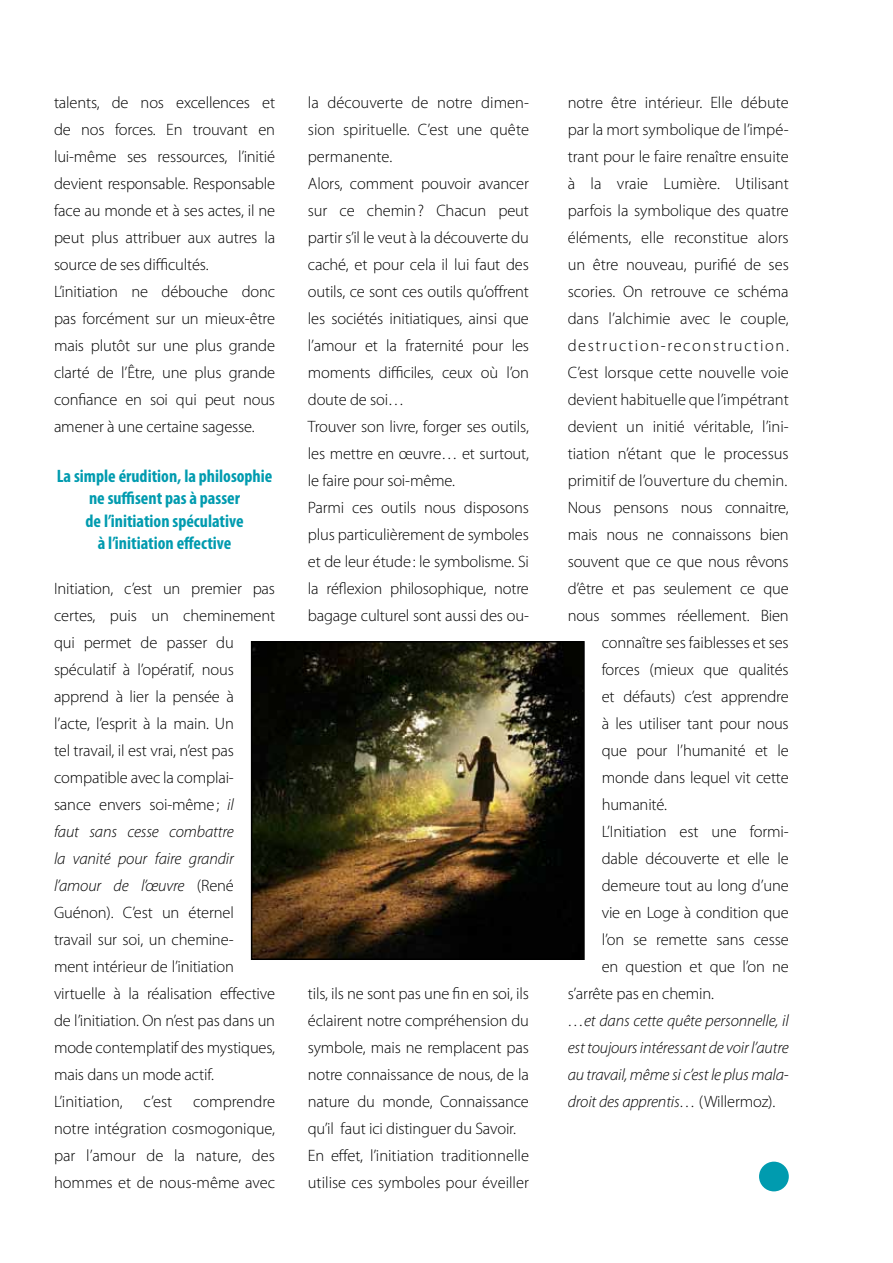
<style>
.page{position:relative;width:893px;height:1263px;background:#fff}
.page>*{position:absolute;margin:0;border:0;box-sizing:border-box;transform-origin:0 0}
.t1{font:700 condensed 18px/22.5px "Myriad Pro";color:#009baf;text-align:center}
.t2{font:300 16.5px/27px "Myriad Pro";letter-spacing:-.01em;color:#000}
.t3{font:italic 300 16.5px/27px "Myriad Pro";letter-spacing:-.01em;color:#000;text-align:justify}
.t4{font:300 16.5px "Myriad Pro";letter-spacing:.095em;color:#000}
.s1{font-style:italic}
.s2{font-style:normal}
</style>
<div class="page">
<img style="left:254px;top:644px;width:328px;height:313px">
<div style="left:251px;top:641px;width:334px;height:319px;border:2px solid #000"></div>
<div style="left:759px;top:1161px;width:30px;height:30px;background:#009baf;border-radius:50%"></div>
<p class="t2" style="left:54px;top:89px;width:223px">talents, de nos excellences et de nos forces. En trouvant en lui-même ses ressources, l’initié devient responsable. Responsable face au monde et à ses actes, il ne peut plus attribuer aux autres la source de ses difficultés.<br>L’initiation ne débouche donc pas forcément sur un mieux-être mais plutôt sur une plus grande clarté de l’Être, une plus grande confiance en soi qui peut nous amener à une certaine sagesse.</p>
<p class="t1" style="left:57px;top:464px;width:217px">La simple érudition, la philosophie ne suffisent pas à passer<br>de l’initiation spéculative<br>à l’initiation effective</p>
<p class="t2" style="left:54px;top:575px;width:223px">Initiation, c’est un premier pas certes, puis un cheminement qui permet de passer du spéculatif à l’opératif, nous apprend à lier la pensée à<br>l’acte, l’esprit à la main. Un<br>tel travail, il est vrai, n’est pas compatible avec la complai&shy;sance envers soi-même; <span class="s1">il<br>faut sans cesse combattre<br>la vanité pour faire grandir l’amour de l’œuvre</span> (René<br>Guénon). C’est un éternel travail sur soi, un chemine-<br>ment intérieur de l’initiation virtuelle à la réalisation effective de l’initiation. On n’est pas dans un mode contemplatif des mystiques, mais dans un mode actif.<br>L’initiation,</p>
<p class="t2" style="left:54px;top:1088px;width:223px;text-align:justify;text-indent:139px">comprendre notre intégration cosmogonique, par l’amour de la nature, des hommes et de nous-même avec</p>
<p class="t2" style="left:144px;top:1088px;width:30px">c’est</p>
<p class="t2" style="left:308px;top:89px;width:223px">la découverte de notre dimen&shy;sion spirituelle. C’est une quête permanente.<br>Alors, comment pouvoir avancer sur ce chemin? Chacun peut partir s’il le veut à la découverte du caché, et pour cela il lui faut des outils, ce sont ces outils qu’offrent les sociétés initiatiques, ainsi que l’amour et la fraternité pour les moments difficiles, ceux où l’on doute de soi…<br>Trouver son livre, forger ses outils, les mettre en œuvre… et surtout, le faire pour soi-même.<br>Parmi ces outils nous disposons plus particulièrement de symboles et de leur étude: le symbolisme. Si la réflexion philosophique, notre bagage culturel sont aussi des ou-</p>
<p class="t2" style="left:308px;top:980px;width:223px">tils, ils ne sont pas une fin en soi, ils éclairent notre compréhension du symbole, mais ne remplacent pas notre connaissance de nous, de la nature du monde, Connaissance qu’il faut ici distinguer du Savoir.<br>En effet, l’initiation traditionnelle utilise ces symboles pour éveiller</p>
<p class="t2" style="left:568px;top:89px;width:223px">notre être intérieur. Elle débute</p>
<p class="t2" style="left:568px;top:116px;width:223px">par la mort symbolique de l’impé-</p>
<p class="t2" style="left:568px;top:143px;width:223px">trant pour le faire renaître ensuite</p>
<p class="t2" style="left:568px;top:170px;width:223px">à la vraie Lumière. Utilisant</p>
<p class="t2" style="left:568px;top:197px;width:223px">parfois la symbolique des quatre</p>
<p class="t2" style="left:568px;top:224px;width:223px">éléments, elle reconstitue alors</p>
<p class="t2" style="left:568px;top:251px;width:223px">un être nouveau, purifié de ses</p>
<p class="t2" style="left:568px;top:278px;width:223px">scories. On retrouve ce schéma</p>
<p class="t2" style="left:568px;top:304px;width:223px">dans l’alchimie avec le couple,</p>
<p class="t4" style="left:568px;top:335px;width:223px">destruction-reconstruction.</p>
<p class="t2" style="left:568px;top:358px;width:223px">C’est lorsque cette nouvelle voie</p>
<p class="t2" style="left:568px;top:385px;width:223px">devient habituelle que l’impétrant</p>
<p class="t2" style="left:568px;top:412px;width:223px">devient un initié véritable, l’ini-</p>
<p class="t2" style="left:568px;top:439px;width:223px">tiation n’étant que le processus</p>
<p class="t2" style="left:568px;top:466px;width:221px">primitif de l’ouverture du chemin.</p>
<p class="t2" style="left:568px;top:493px;width:223px">Nous pensons nous connaitre,</p>
<p class="t2" style="left:568px;top:520px;width:223px">mais nous ne connaissons bien</p>
<p class="t2" style="left:568px;top:547px;width:223px">souvent que ce que nous rêvons</p>
<p class="t2" style="left:568px;top:574px;width:223px">d’être et pas seulement ce que</p>
<p class="t2" style="left:568px;top:601px;width:223px">nous sommes réellement. Bien</p>
<p class="t2" style="left:602px;top:628px;width:189px">connaître ses faiblesses et ses</p>
<p class="t2" style="left:602px;top:655px;width:189px">forces (mieux que qualités</p>
<p class="t2" style="left:602px;top:682px;width:189px">et défauts) c’est apprendre</p>
<p class="t2" style="left:602px;top:709px;width:189px">à les utiliser tant pour nous</p>
<p class="t2" style="left:602px;top:736px;width:189px">que pour l’humanité et le</p>
<p class="t2" style="left:602px;top:763px;width:189px">monde dans lequel vit cette</p>
<p class="t2" style="left:602px;top:790px;width:67px">humanité.</p>
<p class="t2" style="left:602px;top:817px;width:189px">L’Initiation est une formi-</p>
<p class="t2" style="left:602px;top:844px;width:189px">dable découverte et elle le</p>
<p class="t2" style="left:602px;top:871px;width:189px">demeure tout au long d’une</p>
<p class="t2" style="left:602px;top:898px;width:189px">vie en Loge à condition que</p>
<p class="t2" style="left:602px;top:925px;width:189px">l’on se remette sans cesse</p>
<p class="t2" style="left:602px;top:952px;width:189px">en question et que l’on ne</p>
<p class="t2" style="left:568px;top:979px;width:148px">s’arrête pas en chemin.</p>
<p class="t3" style="left:568px;top:1006px;width:223px">…et dans cette quête personnelle, il est toujours intéressant de voir l’autre au travail, même si c’est le plus mala&shy;droit des apprentis… <span class="s2">(Willermoz).</span></p>
</div>
